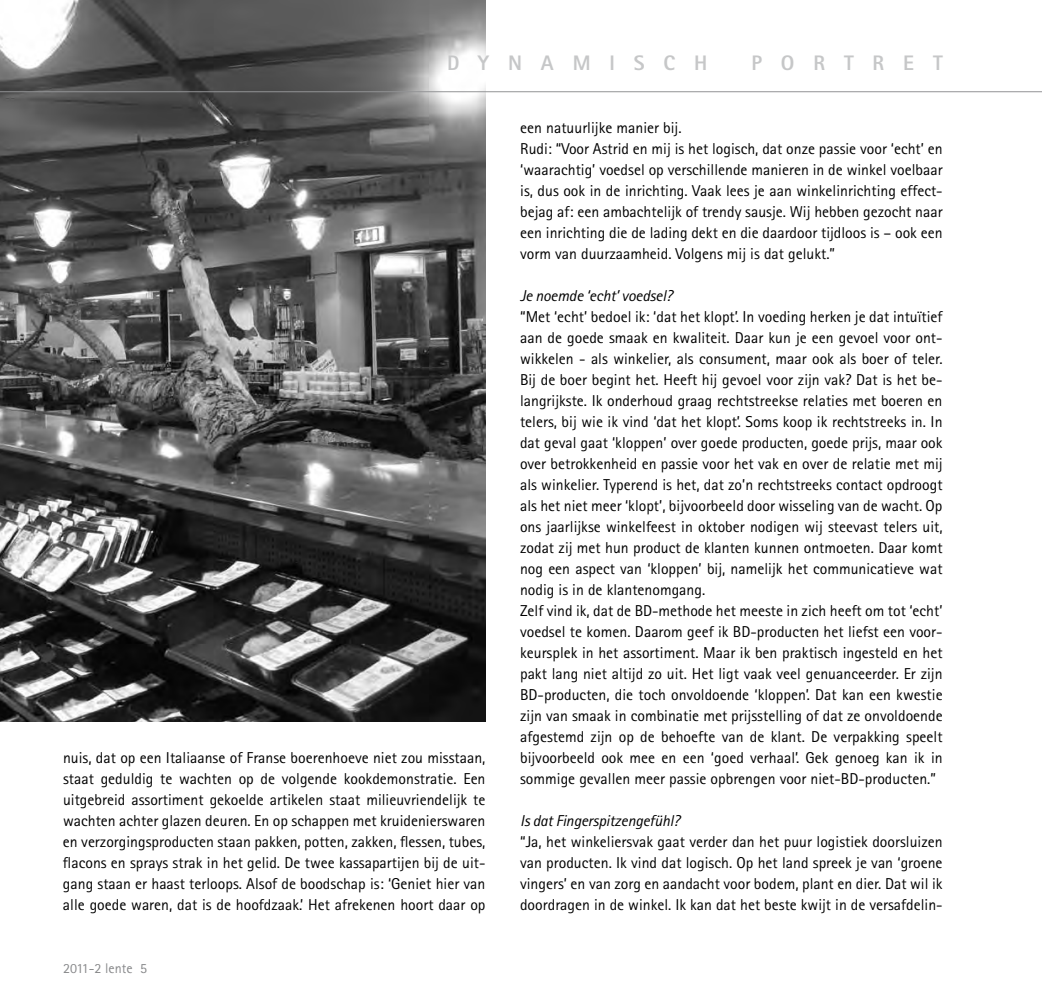
<style>
.page{position:relative;width:1042px;height:993px;background:#fff}
.page>*{position:absolute;margin:0;border:0;box-sizing:border-box;transform-origin:0 0}
.t1{font:800 21px "Rotis Sans Serif";letter-spacing:.9em;color:#c6c7c8}
.t2{font:15.75px/21px "Rotis Sans Serif";color:#000;text-align:justify}
.t3{font:italic 15.75px "Rotis Sans Serif";letter-spacing:-.01em;color:#000}
.t4{font:14px "Rotis Sans Serif";color:#87888a}
</style>
<div class="page">
<img style="left:0;top:0;width:485px;height:720px">
<hr style="left:0;top:91px;width:1042px;height:1px;background:#929395">
<h1 class="t1" style="left:447px;top:49px;width:262px">DYNAMISCH</h1>
<h1 class="t1" style="left:751px;top:49px;width:193px">PORTRET</h1>
<p class="t2" style="left:63px;top:747px;width:424px">nuis, dat op een Italiaanse of Franse boerenhoeve niet zou misstaan, staat geduldig te wachten op de volgende kookdemonstratie. Een uitgebreid assortiment gekoelde artikelen staat milieuvriendelijk te wachten achter glazen deuren. En op schappen met kruidenierswaren en verzorgingsproducten staan pakken, potten, zakken, flessen, tubes, flacons en sprays strak in het gelid. De twee kassapartijen bij de uit&shy;gang staan er haast terloops. Alsof de boodschap is: ‘Geniet hier van alle goede waren, dat is de hoofdzaak.’ Het afrekenen hoort daar op</p>
<p class="t4" style="left:63px;top:959px;width:85px">2011-2 lente 5</p>
<p class="t2" style="left:520px;top:116px;width:424px;text-align:left">een natuurlijke manier bij.<br>Rudi: “Voor Astrid en mij is het logisch, dat onze passie voor ‘echt’ en ‘waarachtig’ voedsel op verschillende manieren in de winkel voelbaar is, dus ook in de inrichting. Vaak lees je aan winkelinrichting effect&shy;bejag af: een ambachtelijk of trendy sausje. Wij hebben gezocht naar een inrichting die de lading dekt en die daardoor tijdloos is – ook een vorm van duurzaamheid. Volgens mij is dat gelukt.”</p>
<p class="t3" style="left:520px;top:286px;width:154px">Je noemde ‘echt’ voedsel?</p>
<p class="t2" style="left:520px;top:305px;width:424px;text-align:left">“Met ‘echt’ bedoel ik: ‘dat het klopt’. In voeding herken je dat intuïtief aan de goede smaak en kwaliteit. Daar kun je een gevoel voor ont&shy;wikkelen - als winkelier, als consument, maar ook als boer of teler.<br>Bij de boer begint het. Heeft hij gevoel voor zijn vak? Dat is het be&shy;langrijkste. Ik onderhoud graag rechtstreekse relaties met boeren en telers, bij wie ik vind ‘dat het klopt’. Soms koop ik rechtstreeks in. In dat geval gaat ‘kloppen’ over goede producten, goede prijs, maar ook over betrokkenheid en passie voor het vak en over de relatie met mij als winkelier. Typerend is het, dat zo’n rechtstreeks contact opdroogt als het niet meer ‘klopt’, bijvoorbeeld door wisseling van de wacht. Op ons jaarlijkse winkelfeest in oktober nodigen wij steevast telers uit, zodat zij met hun product de klanten kunnen ontmoeten. Daar komt nog een aspect van ‘kloppen’ bij, namelijk het communicatieve wat nodig is in de klantenomgang.<br>Zelf vind ik, dat de BD-methode het meeste in zich heeft om tot ‘echt’ voedsel te komen. Daarom geef ik BD-producten het liefst een voor&shy;keursplek in het assortiment. Maar ik ben praktisch ingesteld en het pakt lang niet altijd zo uit. Het ligt vaak veel genuanceerder. Er zijn BD-producten, die toch onvoldoende ‘kloppen’. Dat kan een kwestie zijn van smaak in combinatie met prijsstelling of dat ze onvoldoende afgestemd zijn op de behoefte van de klant. De verpakking speelt bijvoorbeeld ook mee en een ‘goed verhaal’. Gek genoeg kan ik in sommige gevallen meer passie opbrengen voor niet-BD-producten.”</p>
<p class="t3" style="left:520px;top:811px;width:161px">Is dat Fingerspitzengefühl?</p>
<p class="t2" style="left:520px;top:830px;width:424px">“Ja, het winkeliersvak gaat verder dan het puur logistiek doorsluizen van producten. Ik vind dat logisch. Op het land spreek je van ‘groene vingers’ en van zorg en aandacht voor bodem, plant en dier. Dat wil ik doordragen in de winkel. Ik kan dat het beste kwijt in de versafdelin-</p>
</div>
